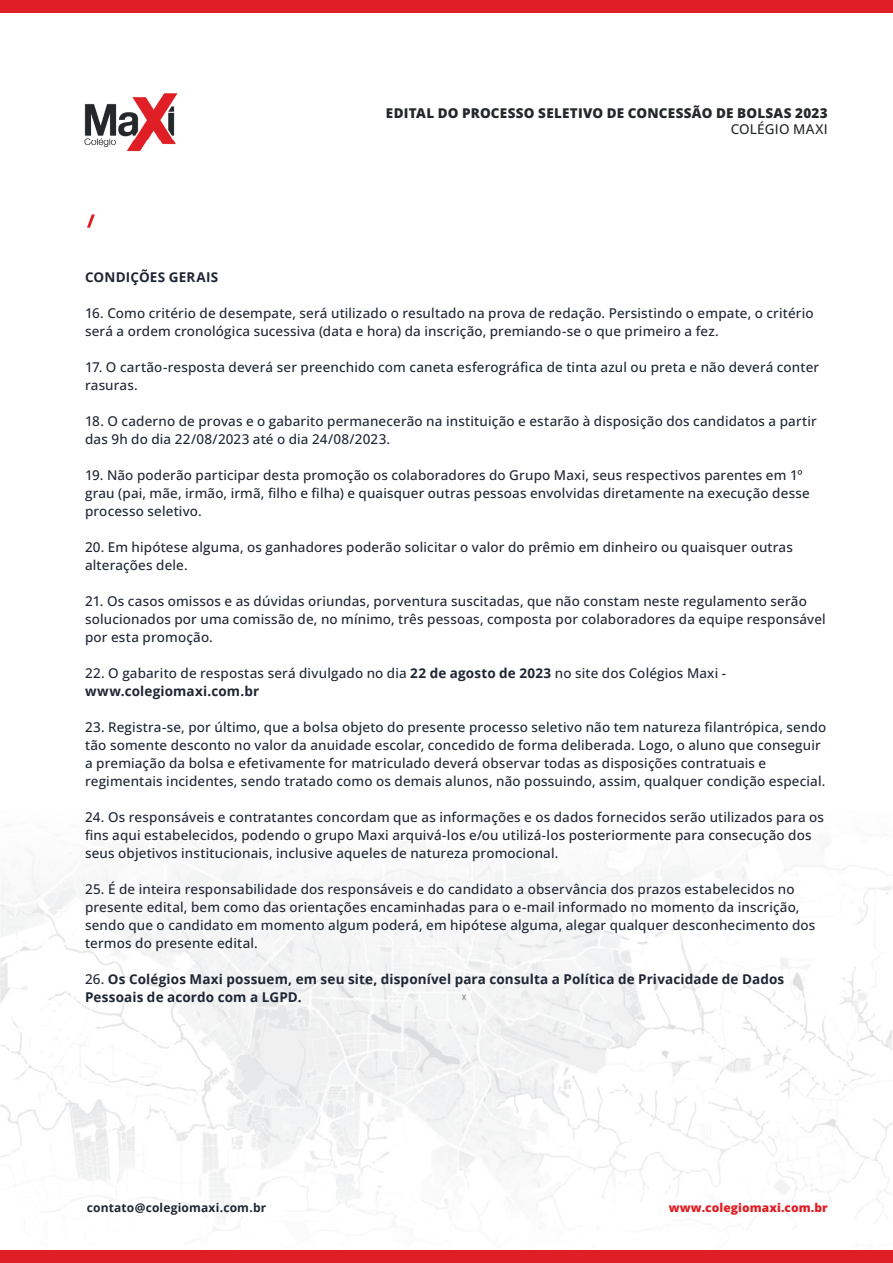
<style>
.page{position:relative;width:893px;height:1263px;background:#fff}
.page>*{position:absolute;margin:0;border:0;box-sizing:border-box;transform-origin:0 0}
.t1{font:500 13.5px/18px "Open Sans";letter-spacing:.01em;color:#1e2634}
.t2{font:700 13.5px/18px "Open Sans";letter-spacing:.01em;color:#1e2634}
.t3{font:800 13.5px "Open Sans";letter-spacing:.015em;color:#25282a}
.t4{font:500 13.5px "Open Sans";letter-spacing:.015em;color:#25282a}
.t5{font:700 12px "Open Sans";letter-spacing:.015em;color:#1e2634}
.t6{font:800 12px "Open Sans";letter-spacing:.005em;color:#e01e25}
.s1{font-weight:700}
.s2{font-weight:500}
</style>
<div class="page">
<img style="left:0;top:838px;width:892px;height:387px">
<svg style="left:87px;top:214px;width:8px;height:14px"></svg>
<div style="left:0;top:0;width:893px;height:13px;background:#e01e25"></div>
<div style="left:0;top:1250px;width:893px;height:13px;background:#e01e25"></div>
<img style="left:84px;top:93px;width:94px;height:59px">
<p class="t3" style="left:386px;top:103px;width:443px">EDITAL DO PROCESSO SELETIVO DE CONCESSÃO DE BOLSAS 2023</p>
<p class="t4" style="left:731px;top:120px;width:98px">COLÉGIO MAXI</p>
<p class="t2" style="left:85px;top:268px;width:135px">CONDIÇÕES GERAIS</p>
<p class="t1" style="left:85px;top:304px;width:730px">16. Como critério de desempate, será utilizado o resultado na prova de redação. Persistindo o empate, o critério será a ordem cronológica sucessiva (data e hora) da inscrição, premiando-se o que primeiro a fez.</p>
<p class="t1" style="left:85px;top:358px;width:736px">17. O cartão-resposta deverá ser preenchido com caneta esferográfica de tinta azul ou preta e não deverá conter rasuras.</p>
<p class="t1" style="left:85px;top:412px;width:733px">18. O caderno de provas e o gabarito permanecerão na instituição e estarão à disposição dos candidatos a partir das 9h do dia 22/08/2023 até o dia 24/08/2023.</p>
<p class="t1" style="left:85px;top:466px;width:726px">19. Não poderão participar desta promoção os colaboradores do Grupo Maxi, seus respectivos parentes em 1º grau (pai, mãe, irmão, irmã, filho e filha) e quaisquer outras pessoas envolvidas diretamente na execução desse processo seletivo.</p>
<p class="t1" style="left:85px;top:538px;width:709px">20. Em hipótese alguma, os ganhadores poderão solicitar o valor do prêmio em dinheiro ou quaisquer outras alterações dele.</p>
<p class="t1" style="left:85px;top:592px;width:742px">21. Os casos omissos e as dúvidas oriundas, porventura suscitadas, que não constam neste regulamento serão solucionados por uma comissão de, no mínimo, três pessoas, composta por colaboradores da equipe responsável por esta promoção.</p>
<p class="t1" style="left:85px;top:664px;width:643px">22. O gabarito de respostas será divulgado no dia <span class="s1">22 de agosto de 2023</span> no site dos Colégios Maxi - <span class="s1">www.colegiomaxi.com.br</span></p>
<p class="t1" style="left:85px;top:718px;width:743px">23. Registra-se, por último, que a bolsa objeto do presente processo seletivo não tem natureza filantrópica, sendo tão somente desconto no valor da anuidade escolar, concedido de forma deliberada. Logo, o aluno que conseguir a premiação da bolsa e efetivamente for matriculado deverá observar todas as disposições contratuais e regimentais incidentes, sendo tratado como os demais alunos, não possuindo, assim, qualquer condição especial.</p>
<p class="t1" style="left:85px;top:808px;width:741px">24. Os responsáveis e contratantes concordam que as informações e os dados fornecidos serão utilizados para os fins aqui estabelecidos, podendo o grupo Maxi arquivá-los e/ou utilizá-los posteriormente para consecução dos seus objetivos institucionais, inclusive aqueles de natureza promocional.</p>
<p class="t1" style="left:85px;top:880px;width:732px">25. É de inteira responsabilidade dos responsáveis e do candidato a observância dos prazos estabelecidos no presente edital, bem como das orientações encaminhadas para o e-mail informado no momento da inscrição, sendo que o candidato em momento algum poderá, em hipótese alguma, alegar qualquer desconhecimento dos termos do presente edital.</p>
<p class="t2" style="left:85px;top:970px;width:701px"><span class="s2">26.</span> Os Colégios Maxi possuem, em seu site, disponível para consulta a Política de Privacidade de Dados<br>Pessoais de acordo com a LGPD.</p>
<p class="t5" style="left:87px;top:1199px;width:181px">contato@colegiomaxi.com.br</p>
<p class="t6" style="left:669px;top:1199px;width:161px">www.colegiomaxi.com.br</p>
</div>
